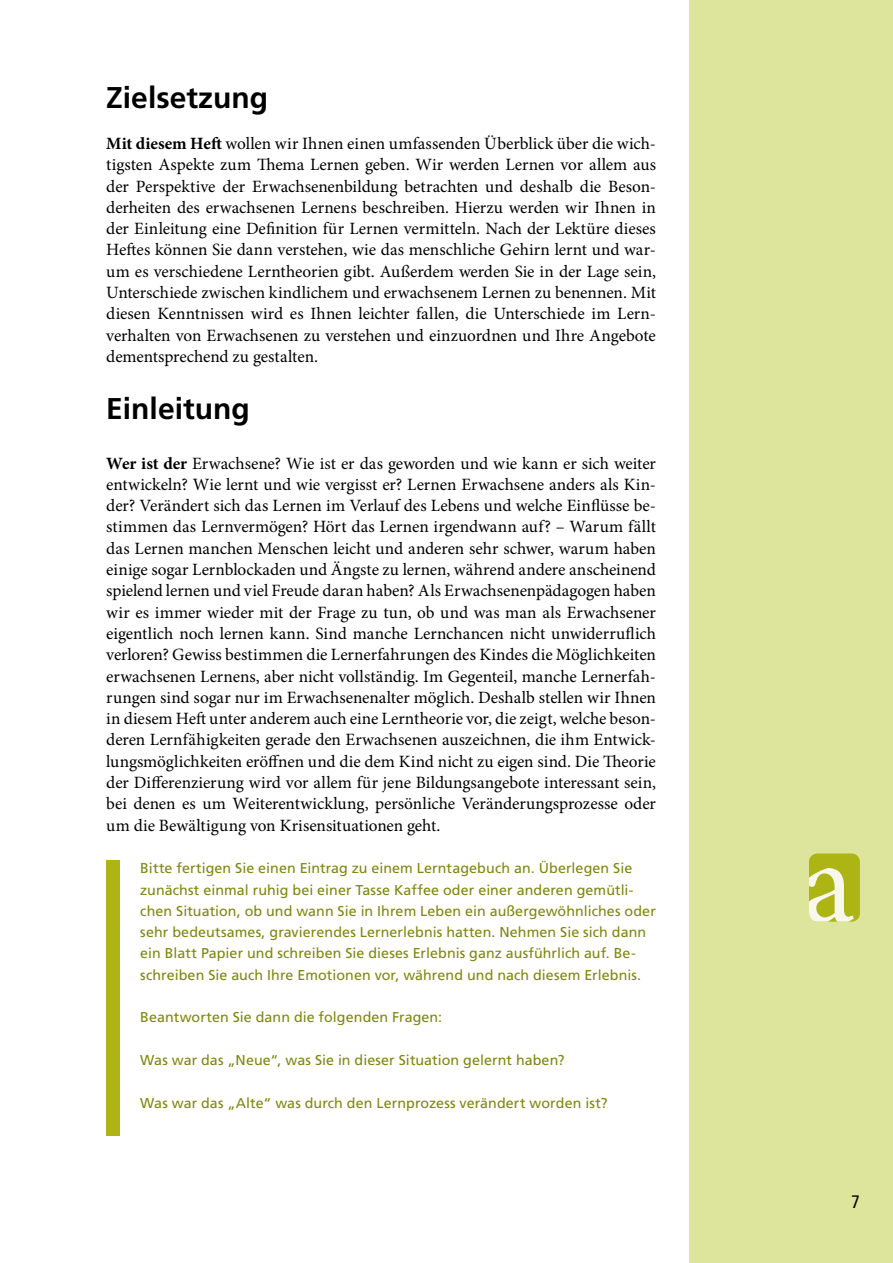
<style>
.page{position:relative;width:893px;height:1263px;background:#fff}
.page>*{position:absolute;margin:0;border:0;box-sizing:border-box;transform-origin:0 0}
.t1{font:700 30px "Frutiger LT";color:#000}
.t2{font:condensed 18px "Frutiger LT";color:#000}
.t3{font:17.25px/21.3px "Minion Pro";letter-spacing:-.005em;color:#000;text-align:justify}
.t4{font:14.25px/21.3px "Frutiger LT";letter-spacing:.005em;color:#7f870d}
.s1{font-weight:700}
</style>
<div class="page">
<div style="left:689px;top:0;width:204px;height:1263px;background:#dce59b"></div>
<div style="left:809px;top:853px;width:51px;height:69px;background:#adb514;border-radius:9px"></div>
<svg style="left:809px;top:868px;width:45px;height:54px"></svg>
<div style="left:106px;top:860px;width:14px;height:275px;background:#adb514"></div>
<h1 class="t1" style="left:106px;top:79px;width:163px">Zielsetzung</h1>
<p class="t3" style="left:106px;top:133px;width:551px"><span class="s1">Mit diesem Heft</span> wollen wir Ihnen einen umfassenden Überblick über die wich&shy;tigsten Aspekte zum Thema Lernen geben. Wir werden Lernen vor allem aus der Perspektive der Erwachsenenbildung betrachten und deshalb die Beson&shy;derheiten des erwachsenen Lernens beschreiben. Hierzu werden wir Ihnen in der Einleitung eine Definition für Lernen vermitteln. Nach der Lektüre dieses Heftes können Sie dann verstehen, wie das menschliche Gehirn lernt und war&shy;um es verschiedene Lerntheorien gibt. Außerdem werden Sie in der Lage sein, Unterschiede zwischen kindlichem und erwachsenem Lernen zu benennen. Mit diesen Kenntnissen wird es Ihnen leichter fallen, die Unterschiede im Lern&shy;verhalten von Erwachsenen zu verstehen und einzuordnen und Ihre Angebote dementsprechend zu gestalten.</p>
<h1 class="t1" style="left:106px;top:391px;width:145px">Einleitung</h1>
<p class="t3" style="left:106px;top:452px;width:551px"><span class="s1">Wer ist der</span> Erwachsene? Wie ist er das geworden und wie kann er sich weiter entwickeln? Wie lernt und wie vergisst er? Lernen Erwachsene anders als Kin&shy;der? Verändert sich das Lernen im Verlauf des Lebens und welche Einflüsse be&shy;stimmen das Lernvermögen? Hört das Lernen irgendwann auf? – Warum fällt das Lernen manchen Menschen leicht und anderen sehr schwer, warum haben einige sogar Lernblockaden und Ängste zu lernen, während andere anscheinend spielend lernen und viel Freude daran haben? Als Erwachsenenpädagogen haben wir es immer wieder mit der Frage zu tun, ob und was man als Erwachsener eigentlich noch lernen kann. Sind manche Lernchancen nicht unwiderruflich verloren? Gewiss bestimmen die Lernerfahrungen des Kindes die Möglichkeiten erwachsenen Lernens, aber nicht vollständig. Im Gegenteil, manche Lernerfah&shy;rungen sind sogar nur im Erwachsenenalter möglich. Deshalb stellen wir Ihnen in diesem Heft unter anderem auch eine Lerntheorie vor, die zeigt, welche beson&shy;deren Lernfähigkeiten gerade den Erwachsenen auszeichnen, die ihm Entwick&shy;lungsmöglichkeiten eröffnen und die dem Kind nicht zu eigen sind. Die Theorie der Differenzierung wird vor allem für jene Bildungsangebote interessant sein, bei denen es um Weiterentwicklung, persönliche Veränderungsprozesse oder um die Bewältigung von Krisensituationen geht.</p>
<p class="t4" style="left:140px;top:858px;width:517px">Bitte fertigen Sie einen Eintrag zu einem Lerntagebuch an. Überlegen Sie zunächst einmal ruhig bei einer Tasse Kaffee oder einer anderen gemütli&shy;chen Situation, ob und wann Sie in Ihrem Leben ein außergewöhnliches oder sehr bedeutsames, gravierendes Lernerlebnis hatten. Nehmen Sie sich dann ein Blatt Papier und schreiben Sie dieses Erlebnis ganz ausführlich auf. Be&shy;schreiben Sie auch Ihre Emotionen vor, während und nach diesem Erlebnis.</p>
<p class="t4" style="left:140px;top:1007px;width:303px">Beantworten Sie dann die folgenden Fragen:</p>
<p class="t4" style="left:140px;top:1049px;width:426px">Was war das „Neue“, was Sie in dieser Situation gelernt haben?</p>
<p class="t4" style="left:140px;top:1092px;width:469px">Was war das „Alte“ was durch den Lernprozess verändert worden ist?</p>
<p class="t2" style="left:851px;top:1192px;width:10px">7</p>
</div>
